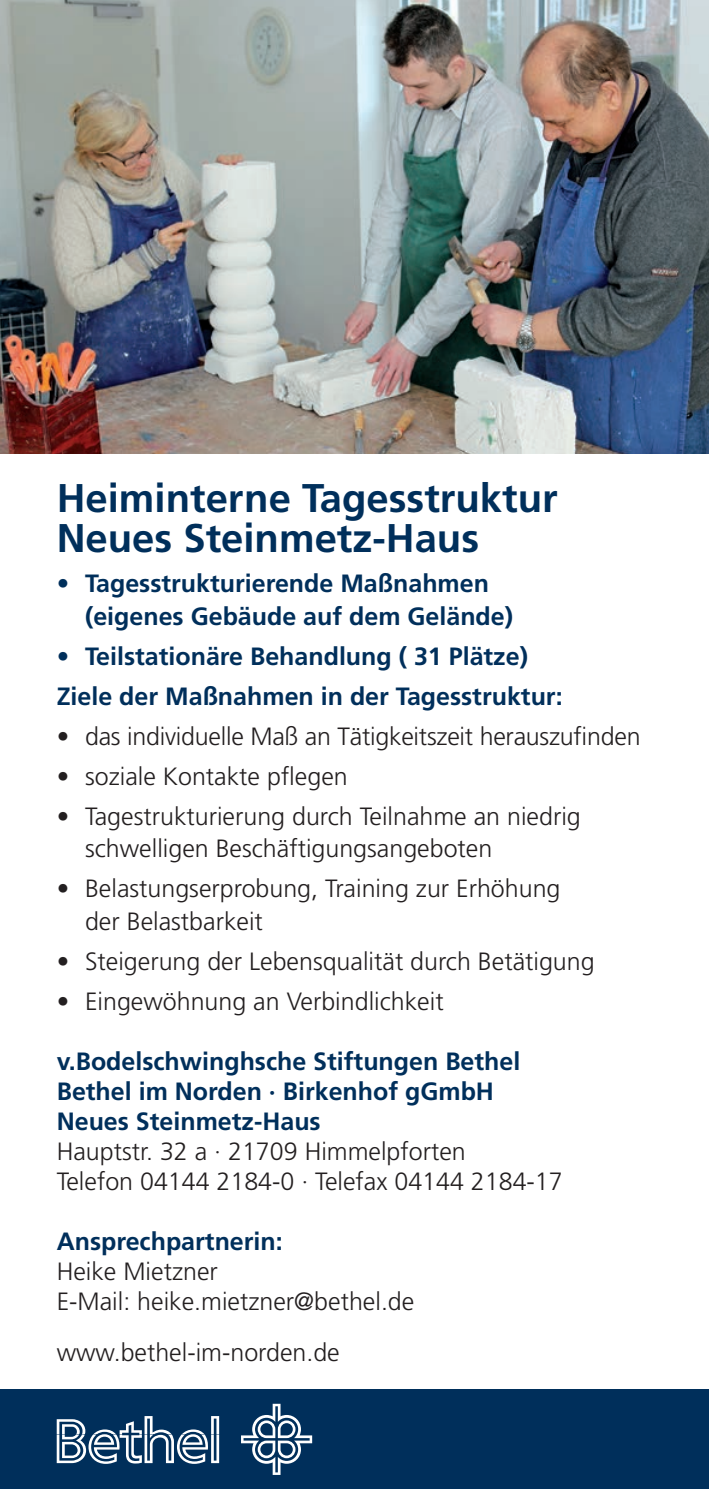
<style>
.page{position:relative;width:709px;height:1489px;background:#fff}
.page>*{position:absolute;margin:0;border:0;box-sizing:border-box;transform-origin:0 0}
.t1{font:700 40px/40px "Frutiger";color:#002f5b}
.t2{font:300 25px/32.5px "Frutiger";color:#231f20}
.t3{font:700 25px/30px "Frutiger";color:#002f5b}
.s1{font-weight:300}
</style>
<div class="page">
<div style="left:0;top:1389px;width:709px;height:99px;background:#002f5b"></div>
<svg style="left:57px;top:1403px;width:255px;height:71px"></svg>
<img style="left:0;top:0;width:709px;height:454px">
<h1 class="t1" style="left:57px;top:478px;width:502px">Heiminterne Tagesstruktur<br>Neues Steinmetz-Haus</h1>
<p class="t3" style="left:85px;top:567px;width:429px;line-height:32.5px;text-indent:-28px"><span class="s1">•</span> Tagesstrukturierende Maßnahmen (eigenes Gebäude auf dem Gelände)</p>
<p class="t3" style="left:57px;top:636px;width:507px;line-height:40px"><span class="s1">•</span> Teilstationäre Behandlung ( 31 Plätze)<br>Ziele der Maßnahmen in der Tagesstruktur:</p>
<p class="t2" style="left:57px;top:720px;width:585px">• das individuelle Maß an Tätigkeitszeit herauszufinden</p>
<p class="t2" style="left:57px;top:760px;width:292px">• soziale Kontakte pflegen</p>
<p class="t2" style="left:85px;top:800px;width:497px;text-indent:-28px">• Tagestrukturierung durch Teilnahme an niedrig schwelligen Beschäftigungsangeboten</p>
<p class="t2" style="left:85px;top:872px;width:477px;text-indent:-28px">• Belastungserprobung, Training zur Erhöhung der Belastbarkeit</p>
<p class="t2" style="left:57px;top:945px;width:539px">• Steigerung der Lebensqualität durch Betätigung</p>
<p class="t2" style="left:57px;top:985px;width:388px">• Eingewöhnung an Verbindlichkeit</p>
<p class="t3" style="left:57px;top:1046px;width:465px">v.Bodelschwinghsche Stiftungen Bethel<br>Bethel im Norden · Birkenhof gGmbH<br>Neues Steinmetz-Haus</p>
<p class="t2" style="left:57px;top:1136px;width:507px;line-height:30px">Hauptstr. 32 a · 21709 Himmelpforten<br>Telefon 04144 2184-0 · Telefax 04144 2184-17</p>
<p class="t3" style="left:57px;top:1226px;width:227px">Ansprechpartnerin:</p>
<p class="t2" style="left:57px;top:1256px;width:359px;line-height:30px">Heike Mietzner<br>E-Mail: heike.mietzner@bethel.de</p>
<p class="t2" style="left:57px;top:1336px;width:284px">www.bethel-im-norden.de</p>
</div>
